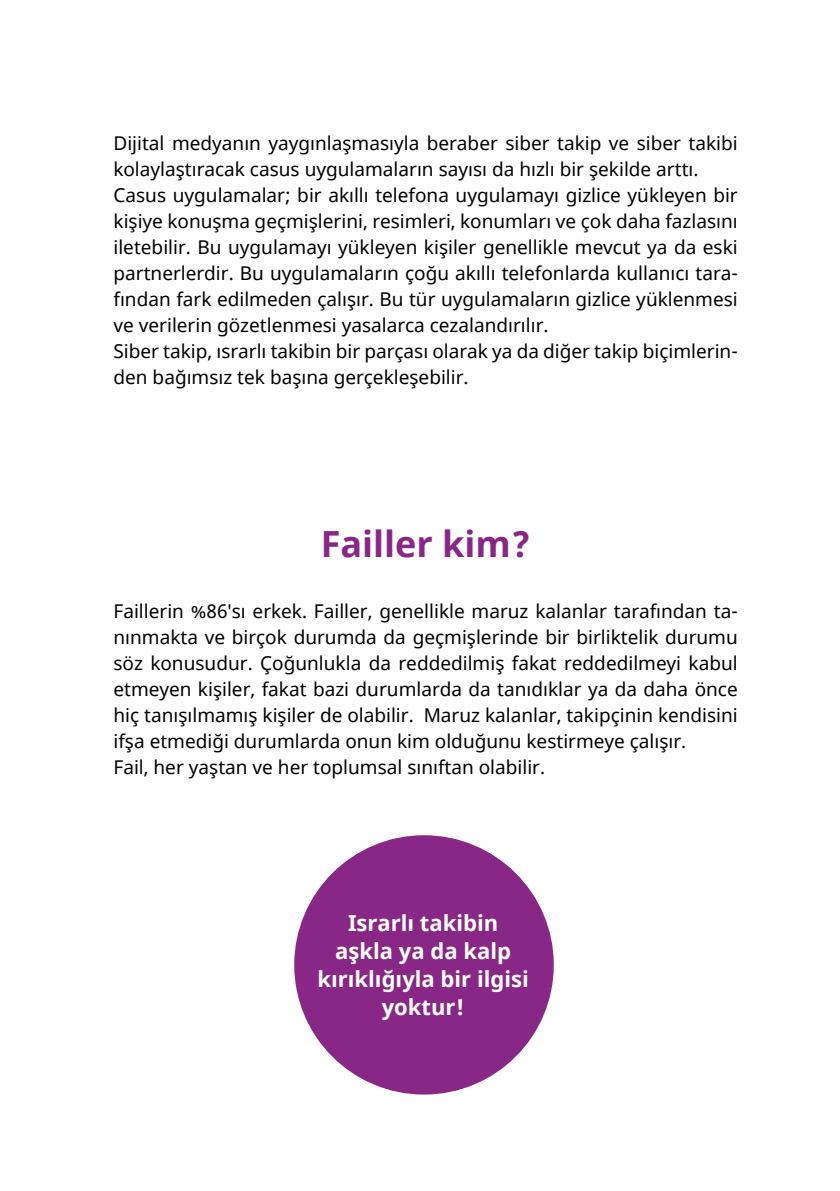
<style>
.page{position:relative;width:840px;height:1191px;background:#fff}
.page>*{position:absolute;margin:0;border:0;box-sizing:border-box;transform-origin:0 0}
.H2{font:700 36px "Noto Sans";color:#882785}
.p-auszeichnung{font:700 22px/28px "Noto Sans";color:#fff;text-align:center}
.t1{font:19px/26px "Noto Sans";color:#000}
</style>
<div class="page">
<div style="left:294px;top:835px;width:259px;height:259px;background:#882785;border-radius:50%"></div>
<p class="t1" style="left:113px;top:131px;width:625px">Dijital medyanın yaygınlaşmasıyla beraber siber takip ve siber takibi kolaylaştıracak casus uygulamaların sayısı da hızlı bir şekilde arttı.</p>
<p class="t1" style="left:113px;top:183px;width:625px;text-align:justify">Casus uygulamalar; bir akıllı telefona uygulamayı gizlice yükleyen bir kişiye konuşma geçmişlerini, resimleri, konumları ve çok daha fazlasını iletebilir. Bu uygulamayı yükleyen kişiler genellikle mevcut ya da eski partnerlerdir. Bu uygulamaların çoğu akıllı telefonlarda kullanıcı tara&shy;fından fark edilmeden çalışır. Bu tür uygulamaların gizlice yüklenmesi ve verilerin gözetlenmesi yasalarca cezalandırılır.</p>
<p class="t1" style="left:113px;top:339px;width:625px">Siber takip, ısrarlı takibin bir parçası olarak ya da diğer takip biçimlerin&shy;den bağımsız tek başına gerçekleşebilir.</p>
<h3 class="H2" style="left:320px;top:519px;width:211px">Failler kim?</h3>
<p class="t1" style="left:113px;top:599px;width:625px;text-align:justify">Faillerin %86′sı erkek. Failler, genellikle maruz kalanlar tarafından ta&shy;nınmakta ve birçok durumda da geçmişlerinde bir birliktelik durumu söz konusudur. Çoğunlukla da reddedilmiş fakat reddedilmeyi kabul etmeyen kişiler, fakat bazi durumlarda da tanıdıklar ya da daha önce hiç tanışılmamış kişiler de olabilir. Maruz kalanlar, takipçinin kendisini ifşa etmediği durumlarda onun kim olduğunu kestirmeye çalışır.</p>
<p class="t1" style="left:113px;top:755px;width:433px">Fail, her yaştan ve her toplumsal sınıftan olabilir.</p>
<p class="p-auszeichnung" style="left:317px;top:909px;width:213px">Israrlı takibin aşkla ya da kalp kırıklığıyla bir ilgisi yoktur!</p>
</div>
